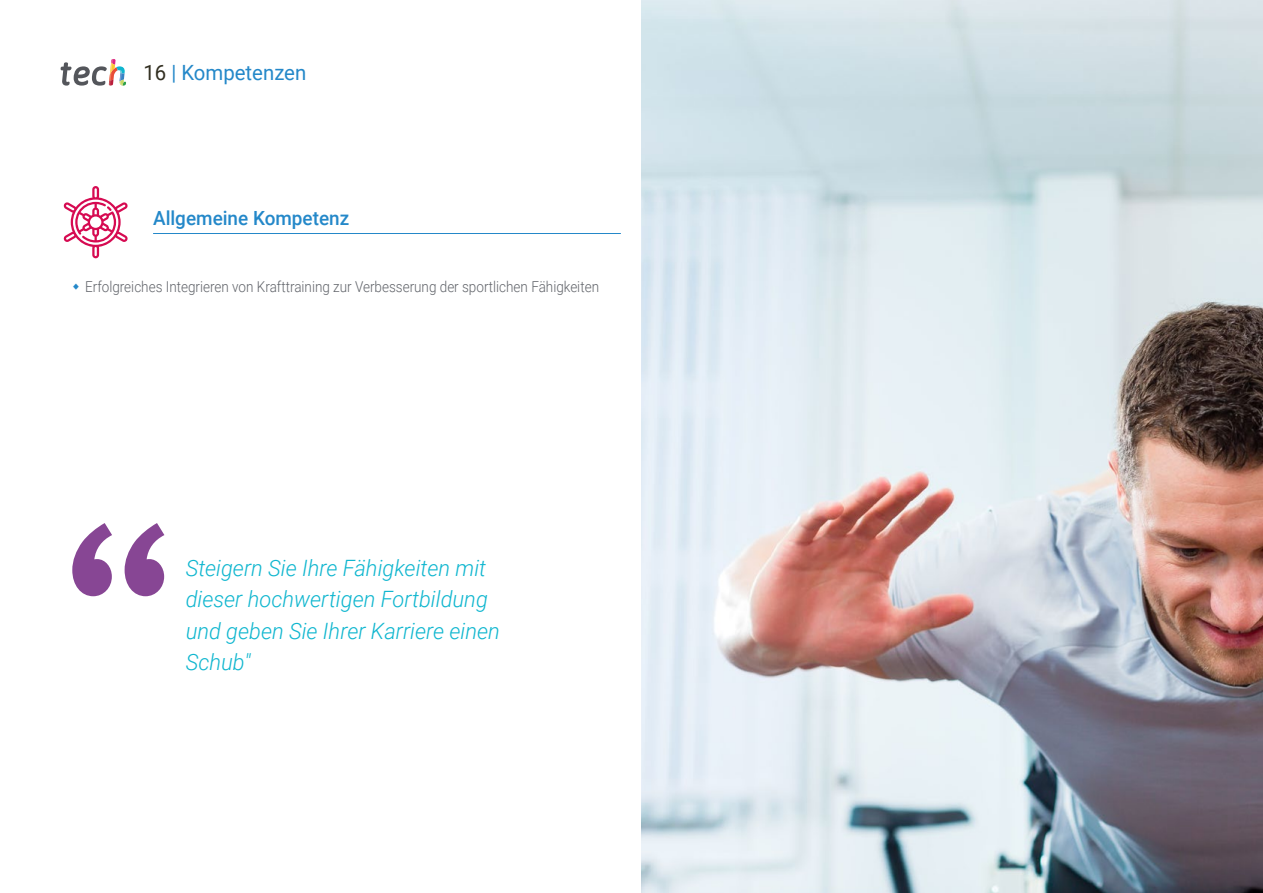
<style>
.page{position:relative;width:1263px;height:893px;background:#fff}
.page>*{position:absolute;margin:0;border:0;box-sizing:border-box;transform-origin:0 0}
.t1{font:italic 300 22.5px/31.5px "Roboto";color:#0fb6cf}
.t2{font:21px "Roboto";color:#2488c9}
.t3{font:500 19.5px "Roboto";color:#2488c9}
.t4{font:300 15px "Roboto";color:#61646a;scale:.9 1}
.s1{color:#312e20}
</style>
<div class="page">
<hr style="left:153px;top:233px;width:468px;height:1px;background:#2488c9">
<svg style="left:63px;top:186px;width:65px;height:72px"></svg>
<svg style="left:61px;top:59px;width:65px;height:27px"></svg>
<img style="left:641px;top:0;width:622px;height:893px">
<svg style="left:72px;top:523px;width:92px;height:73px"></svg>
<p class="t2" style="left:144px;top:57px;width:164px"><span class="s1">16</span> | Kompetenzen</p>
<p class="t3" style="left:153px;top:205px;width:198px">Allgemeine Kompetenz</p>
<p class="t4" style="left:85px;top:276px;width:573px">Erfolgreiches Integrieren von Krafttraining zur Verbesserung der sportlichen Fähigkeiten</p>
<p class="t1" style="left:186px;top:551px;width:316px">Steigern Sie Ihre Fähigkeiten mit dieser hochwertigen Fortbildung und geben Sie Ihrer Karriere einen<br>Schub"</p>
</div>
